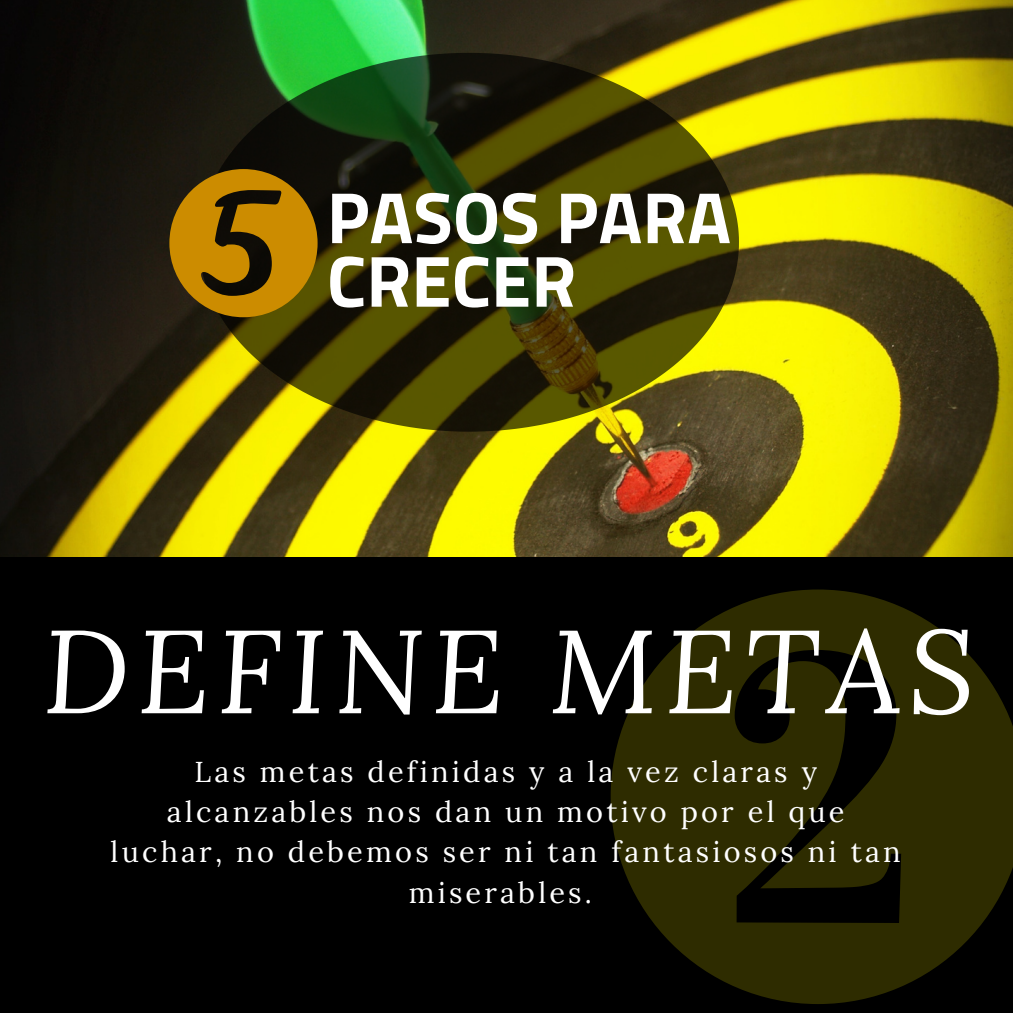
<style>
.page{position:relative;width:1013px;height:1013px;background:#fff}
.page>*{position:absolute;margin:0;border:0;box-sizing:border-box;transform-origin:0 0}
.t1{font:italic 117.88px "Lora";letter-spacing:.06em;color:#fff}
.t2{font:700 72.62px/63.5px "Cairo";color:#fff}
.t3{font:28.88px/40.2px "Lora";letter-spacing:.11em;color:#fff;text-align:center}
</style>
<div class="page">
<img style="left:0;top:0;width:1012px;height:557px">
<div style="left:0;top:557px;width:1012px;height:455px;background:#000"></div>
<svg style="left:610px;top:589px;width:402px;height:415px;fill:#2e2c00"></svg>
<svg style="left:199px;top:53px;width:540px;height:378px;background:#424408"></svg>
<svg style="left:169px;top:169px;width:148px;height:148px;background:#8b6203"></svg>
<p class="t2" style="left:327px;top:186px;width:406px">PASOS PARA<br>CRECER</p>
<p class="t1" style="left:43px;top:591px;width:933px">DEFINE METAS</p>
<p class="t3" style="left:111px;top:750px;width:791px">Las metas definidas y a la vez claras y alcanzables nos dan un motivo por el que luchar, no debemos ser ni tan fantasiosos ni tan miserables.</p>
</div>
